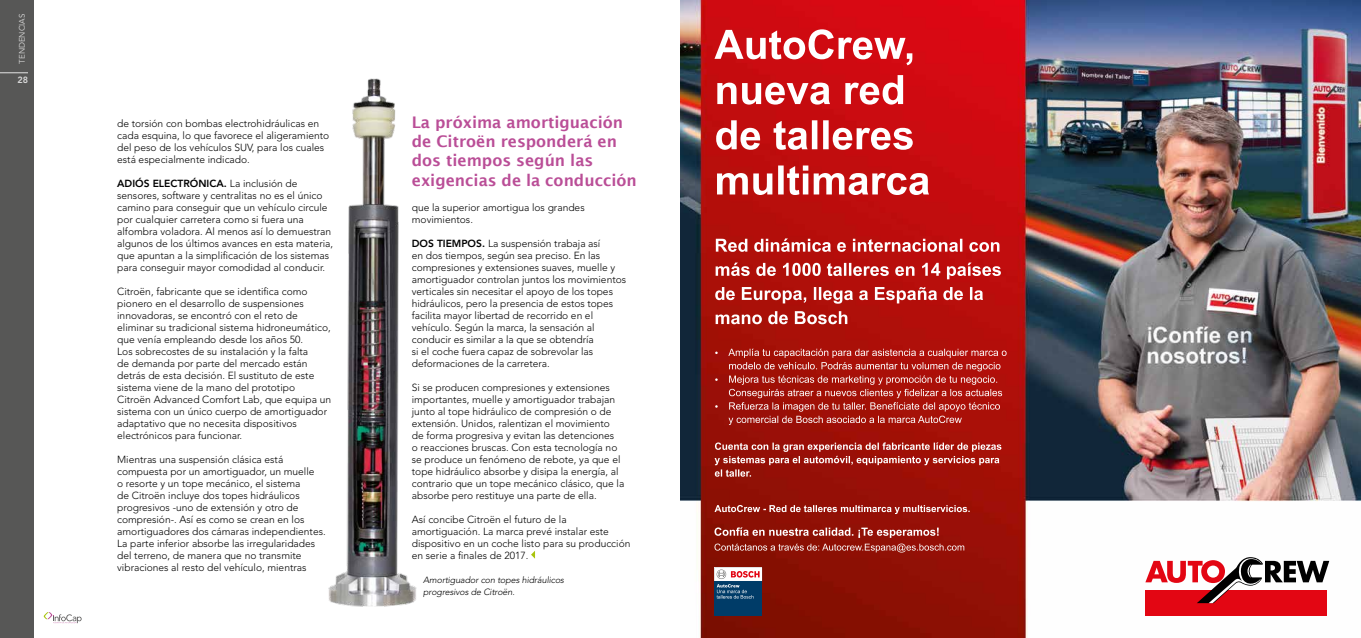
<style>
.page{position:relative;width:1361px;height:638px;background:#fff}
.page>*{position:absolute;margin:0;border:0;box-sizing:border-box;transform-origin:0 0}
.t1{font:600 16px/19.2px "Lucida Sans";color:#ba4e97}
.t2{font:300 10.2px/12px "Avenir";color:#000}
.t3{font:italic 300 9px/12px "Avenir";letter-spacing:-.01em;color:#000}
.t4{font:800 9px "Avenir";color:#dadada}
.t5{font:8px "Avenir";color:#dadada}
.s1{font-weight:800}
</style>
<div class="page">
<div style="left:0;top:0;width:34px;height:638px;background:#575756"></div>
<svg style="left:0;top:73px;width:28px;height:1px"></svg>
<svg style="left:44px;top:612px;width:38px;height:12px"></svg>
<svg style="left:531px;top:551px;width:4px;height:8px"></svg>
<img style="left:328px;top:78px;width:89px;height:529px">
<img style="left:680px;top:0;width:681px;height:638px">
<svg style="left:715px;top:349px;width:291px;height:76px;background:#b2332c"></svg>
<svg style="left:714px;top:442px;width:287px;height:35px;background:#ab362f"></svg>
<svg style="left:714px;top:29px;width:215px;height:166px"></svg>
<div style="left:1145px;top:590px;width:182px;height:25px;background:#e30613"></div>
<svg style="left:1145px;top:557px;width:184px;height:46px"></svg>
<svg style="left:714px;top:527px;width:250px;height:25px;background:#a43c33"></svg>
<svg style="left:714px;top:505px;width:255px;height:9px;background:#b2544d"></svg>
<div style="left:714px;top:581px;width:48px;height:34px;background:#003c68"></div>
<svg style="left:714px;top:567px;width:48px;height:31px"></svg>
<svg style="left:715px;top:238px;width:286px;height:86px;background:#c23d3a"></svg>
<p class="t5" style="left:18px;top:64px;width:52px;rotate:-90deg">TENDENCIAS</p>
<p class="t4" style="left:17px;top:74px;width:12px">28</p>
<p class="t2" style="left:117px;top:117px;width:214px">de torsión con bombas electrohidráulicas en cada esquina, lo que favorece el aligeramiento del peso de los vehículos SUV, para los cuales está especialmente indicado.</p>
<p class="t2" style="left:117px;top:177px;width:217px"><span class="s1">ADIÓS ELECTRÓNICA.</span> La inclusión de sensores, software y centralitas no es el único camino para conseguir que un vehículo circule por cualquier carretera como si fuera una alfombra voladora. Al menos así lo demuestran algunos de los últimos avances en esta materia, que apuntan a la simplificación de los sistemas para conseguir mayor comodidad al conducir.</p>
<p class="t2" style="left:117px;top:285px;width:215px">Citroën, fabricante que se identifica como pionero en el desarrollo de suspensiones innovadoras, se encontró con el reto de eliminar su tradicional sistema hidroneumático, que venía empleando desde los años 50.<br>Los sobrecostes de su instalación y la falta<br>de demanda por parte del mercado están detrás de esta decisión. El sustituto de este sistema viene de la mano del prototipo Citroën Advanced Comfort Lab, que equipa un sistema con un único cuerpo de amortiguador adaptativo que no necesita dispositivos electrónicos para funcionar.</p>
<p class="t2" style="left:117px;top:453px;width:210px">Mientras una suspensión clásica está compuesta por un amortiguador, un muelle<br>o resorte y un tope mecánico, el sistema<br>de Citroën incluye dos topes hidráulicos progresivos -uno de extensión y otro de compresión-. Así es como se crean en los amortiguadores dos cámaras independientes.<br>La parte inferior absorbe las irregularidades del terreno, de manera que no transmite vibraciones al resto del vehículo, mientras</p>
<h1 class="t1" style="left:412px;top:113px;width:226px">La próxima amortiguación de Citroën responderá en dos tiempos según las exigencias de la conducción</h1>
<p class="t2" style="left:412px;top:201px;width:174px">que la superior amortigua los grandes movimientos.</p>
<p class="t2" style="left:412px;top:237px;width:216px"><span class="s1">DOS TIEMPOS.</span> La suspensión trabaja así<br>en dos tiempos, según sea preciso. En las compresiones y extensiones suaves, muelle y amortiguador controlan juntos los movimientos verticales sin necesitar el apoyo de los topes hidráulicos, pero la presencia de estos topes facilita mayor libertad de recorrido en el vehículo. Según la marca, la sensación al conducir es similar a la que se obtendría<br>si el coche fuera capaz de sobrevolar las deformaciones de la carretera.</p>
<p class="t2" style="left:412px;top:381px;width:214px">Si se producen compresiones y extensiones importantes, muelle y amortiguador trabajan junto al tope hidráulico de compresión o de extensión. Unidos, ralentizan el movimiento de forma progresiva y evitan las detenciones<br>o reacciones bruscas. Con esta tecnología no se produce un fenómeno de rebote, ya que el tope hidráulico absorbe y disipa la energía, al contrario que un tope mecánico clásico, que la absorbe pero restituye una parte de ella.</p>
<p class="t2" style="left:412px;top:513px;width:220px">Así concibe Citroën el futuro de la amortiguación. La marca prevé instalar este dispositivo en un coche listo para su producción en serie a finales de 2017.</p>
<p class="t3" style="left:423px;top:573px;width:142px">Amortiguador con topes hidráulicos progresivos de Citroën.</p>
</div>
